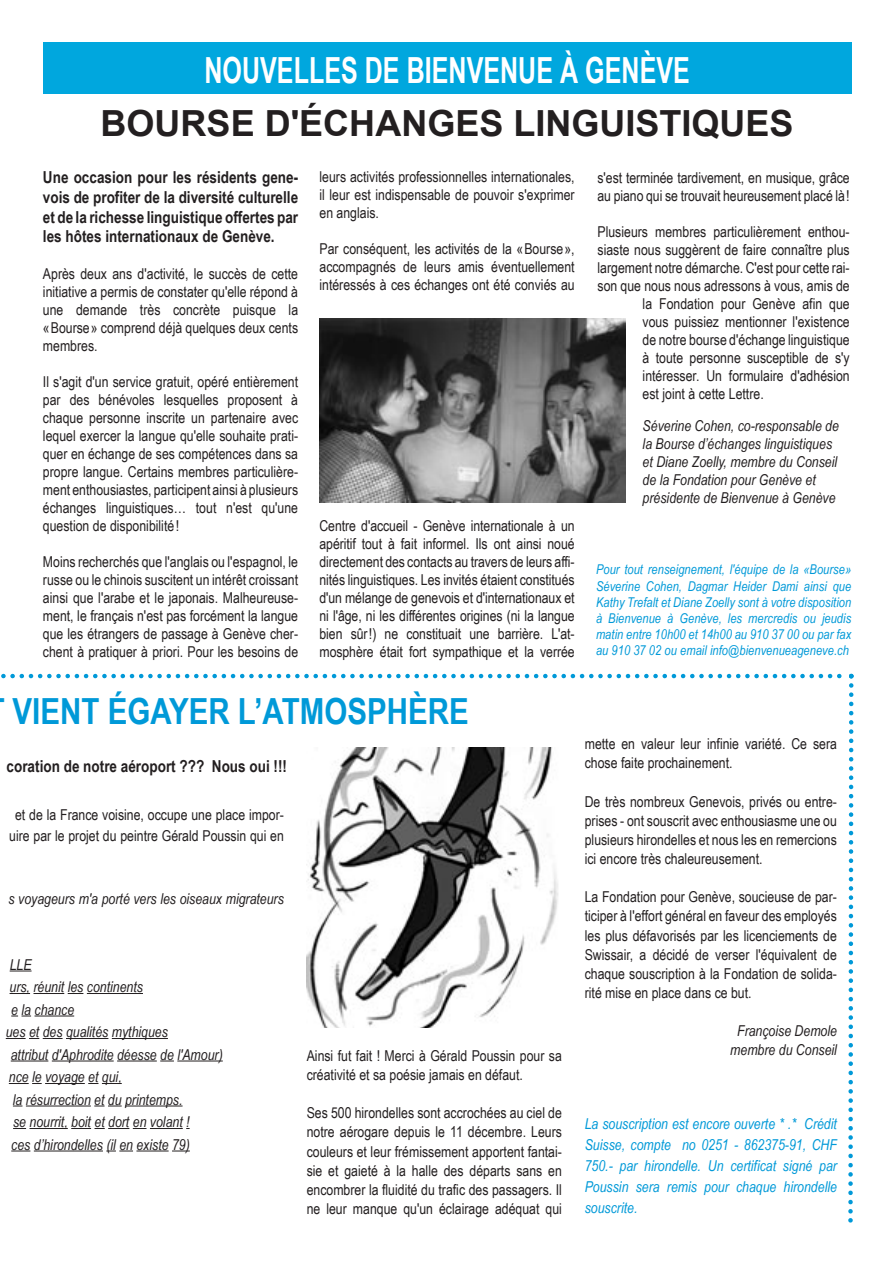
<style>
.page{position:relative;width:893px;height:1263px;background:#fff}
.page>*{position:absolute;margin:0;border:0;box-sizing:border-box;transform-origin:0 0}
.t1{font:700 36px "Arial";color:#231f20}
.t2{font:700 36px "Arial Narrow";color:#fff;scale:.85 1}
.t3{font:700 36px "Arial Narrow";color:#0099d8}
.t4{font:700 16.5px/19.8px "Arial Narrow";color:#231f20;text-align:justify}
.t5{font:15px/18px "Arial Narrow";color:#231f20;text-align:justify}
.t6{font:italic 15px/18px "Arial Narrow";color:#231f20;text-align:center}
.t7{font:italic 15px/21px "Arial Narrow";color:#0099d8;text-align:justify}
.t8{font:italic 13.5px/16.2px "Arial Narrow";letter-spacing:.005em;color:#0099d8;text-align:justify}
</style>
<div class="page">
<div style="left:43px;top:43px;width:808px;height:51px;background:#00a7de"></div>
<img style="left:319px;top:319px;width:306px;height:183px">
<svg style="left:1px;top:673px;width:853px;height:550px"></svg>
<h1 class="t2" style="left:204px;top:49px;width:572px">NOUVELLES DE BIENVENUE À GENÈVE</h1>
<h1 class="t1" style="left:101px;top:104px;width:694px">BOURSE D'ÉCHANGES LINGUISTIQUES</h1>
<p class="t4" style="left:43px;top:167px;width:257px">Une occasion pour les résidents gene&shy;vois de profiter de la diversité culturelle et de la richesse linguistique offertes par les hôtes internationaux de Genève.</p>
<p class="t5" style="left:43px;top:265px;width:257px">Après deux ans d'activité, le succès de cette initiative a permis de constater qu'elle répond à une demande très concrète puisque la «Bourse» comprend déjà quelques deux cents membres.</p>
<p class="t5" style="left:43px;top:373px;width:257px">Il s'agit d'un service gratuit, opéré entièrement par des bénévoles lesquelles proposent à chaque personne inscrite un partenaire avec lequel exercer la langue qu'elle souhaite prati&shy;quer en échange de ses compétences dans sa propre langue. Certains membres particulière&shy;ment enthousiastes, participent ainsi à plusieurs échanges linguistiques… tout n'est qu'une question de disponibilité!</p>
<p class="t5" style="left:43px;top:553px;width:257px">Moins recherchés que l'anglais ou l'espagnol, le russe ou le chinois suscitent un intérêt croissant ainsi que l'arabe et le japonais. Malheureuse&shy;ment, le français n'est pas forcément la langue que les étrangers de passage à Genève cher&shy;chent à pratiquer à priori. Pour les besoins de</p>
<p class="t5" style="left:319px;top:167px;width:257px">leurs activités professionnelles internationales, il leur est indispensable de pouvoir s'exprimer en anglais.</p>
<p class="t5" style="left:319px;top:239px;width:257px">Par conséquent, les activités de la «Bourse», accompagnés de leurs amis éventuellement intéressés à ces échanges ont été conviés au</p>
<p class="t5" style="left:319px;top:517px;width:257px">Centre d'accueil - Genève internationale à un apéritif tout à fait informel. Ils ont ainsi noué directement des contacts au travers de leurs affi&shy;nités linguistiques. Les invités étaient constitués d'un mélange de genevois et d'internationaux et ni l'âge, ni les différentes origines (ni la langue bien sûr!) ne constituait une barrière. L'at&shy;mosphère était fort sympathique et la verrée</p>
<p class="t5" style="left:597px;top:169px;width:254px">s'est terminée tardivement, en musique, grâce au piano qui se trouvait heureusement placé là!</p>
<p class="t5" style="left:597px;top:223px;width:254px">Plusieurs membres particulièrement enthou-</p>
<p class="t5" style="left:597px;top:241px;width:254px">siaste nous suggèrent de faire connaître plus</p>
<p class="t5" style="left:597px;top:259px;width:254px">largement notre démarche. C'est pour cette rai-</p>
<p class="t5" style="left:597px;top:277px;width:254px">son que nous nous adressons à vous, amis de</p>
<p class="t5" style="left:642px;top:295px;width:208px">la Fondation pour Genève afin que</p>
<p class="t5" style="left:642px;top:313px;width:208px">vous puissiez mentionner l'existence</p>
<p class="t5" style="left:642px;top:331px;width:208px">de notre bourse d'échange linguistique</p>
<p class="t5" style="left:642px;top:349px;width:208px">à toute personne susceptible de s'y</p>
<p class="t5" style="left:642px;top:367px;width:208px">intéresser. Un formulaire d'adhésion</p>
<p class="t5" style="left:642px;top:385px;width:123px">est joint à cette Lettre.</p>
<p class="t6" style="left:642px;top:417px;width:198px;text-align:left">Séverine Cohen, co-responsable de la Bourse d’échanges linguistiques et Diane Zoelly, membre du Conseil de la Fondation pour Genève et présidente de Bienvenue à Genève</p>
<p class="t8" style="left:596px;top:562px;width:257px">Pour tout renseignement, l'équipe de la «Bourse» Séverine Cohen, Dagmar Heider Dami ainsi que Kathy Trefalt et Diane Zoelly sont à votre disposition à Bienvenue à Genève, les mercredis ou jeudis matin entre 10h00 et 14h00 au 910 37 00 ou par fax au 910 37 02 ou email info@bienvenueageneve.ch</p>
<h1 class="t3" style="left:13px;top:690px;width:458px">VIENT ÉGAYER L’ATMOSPHÈRE</h1>
<p class="t4" style="left:7px;top:756px;width:282px">coration de notre aéroport ??? Nous oui !!!</p>
<p class="t5" style="left:9px;top:804px;width:276px;line-height:21px;text-align:center">et de la France voisine, occupe une place impor&shy;uire par le projet du peintre Gérald Poussin qui en</p>
<p class="t6" style="left:9px;top:889px;width:277px">s voyageurs m'a porté vers les oiseaux migrateurs</p>
<p class="t6" style="left:10px;top:955px;width:23px">LLE</p>
<p class="t6" style="left:10px;top:978px;width:135px">urs, réunit les continents</p>
<p class="t6" style="left:11px;top:1000px;width:64px">e la chance</p>
<p class="t6" style="left:6px;top:1023px;width:164px">ues et des qualités mythiques</p>
<p class="t6" style="left:11px;top:1045px;width:213px">attribut d'Aphrodite déesse de l'Amour)</p>
<p class="t6" style="left:9px;top:1068px;width:114px">nce le voyage et qui,</p>
<p class="t6" style="left:13px;top:1090px;width:171px">la résurrection et du printemps.</p>
<p class="t6" style="left:13px;top:1113px;width:178px">se nourrit, boit et dort en volant !</p>
<p class="t6" style="left:11px;top:1135px;width:180px">ces d’hirondelles (il en existe 79)</p>
<p class="t5" style="left:307px;top:1046px;width:257px;line-height:19.2px">Ainsi fut fait ! Merci à Gérald Poussin pour sa créativité et sa poésie jamais en défaut.</p>
<p class="t5" style="left:307px;top:1103px;width:257px;line-height:19.2px">Ses 500 hirondelles sont accrochées au ciel de notre aérogare depuis le 11 décembre. Leurs couleurs et leur frémissement apportent fantai&shy;sie et gaieté à la halle des départs sans en encombrer la fluidité du trafic des passagers. Il ne leur manque qu'un éclairage adéquat qui</p>
<p class="t5" style="left:584px;top:734px;width:254px;line-height:19.2px">mette en valeur leur infinie variété. Ce sera chose faite prochainement.</p>
<p class="t5" style="left:584px;top:792px;width:254px;line-height:19.2px">De très nombreux Genevois, privés ou entre&shy;prises - ont souscrit avec enthousiasme une ou plusieurs hirondelles et nous les en remercions ici encore très chaleureusement.</p>
<p class="t5" style="left:584px;top:887px;width:254px;line-height:19.2px">La Fondation pour Genève, soucieuse de par&shy;ticiper à l'effort général en faveur des employés les plus défavorisés par les licenciements de Swissair, a décidé de verser l'équivalent de chaque souscription à la Fondation de solida&shy;rité mise en place dans ce but.</p>
<p class="t6" style="left:730px;top:1021px;width:108px;line-height:19.2px">Françoise Demole membre du Conseil</p>
<p class="t7" style="left:584px;top:1113px;width:254px">La souscription est encore ouverte * .* Crédit Suisse, compte no 0251 - 862375-91, CHF 750.- par hirondelle. Un certificat signé par Poussin sera remis pour chaque hirondelle souscrite.</p>
</div>
